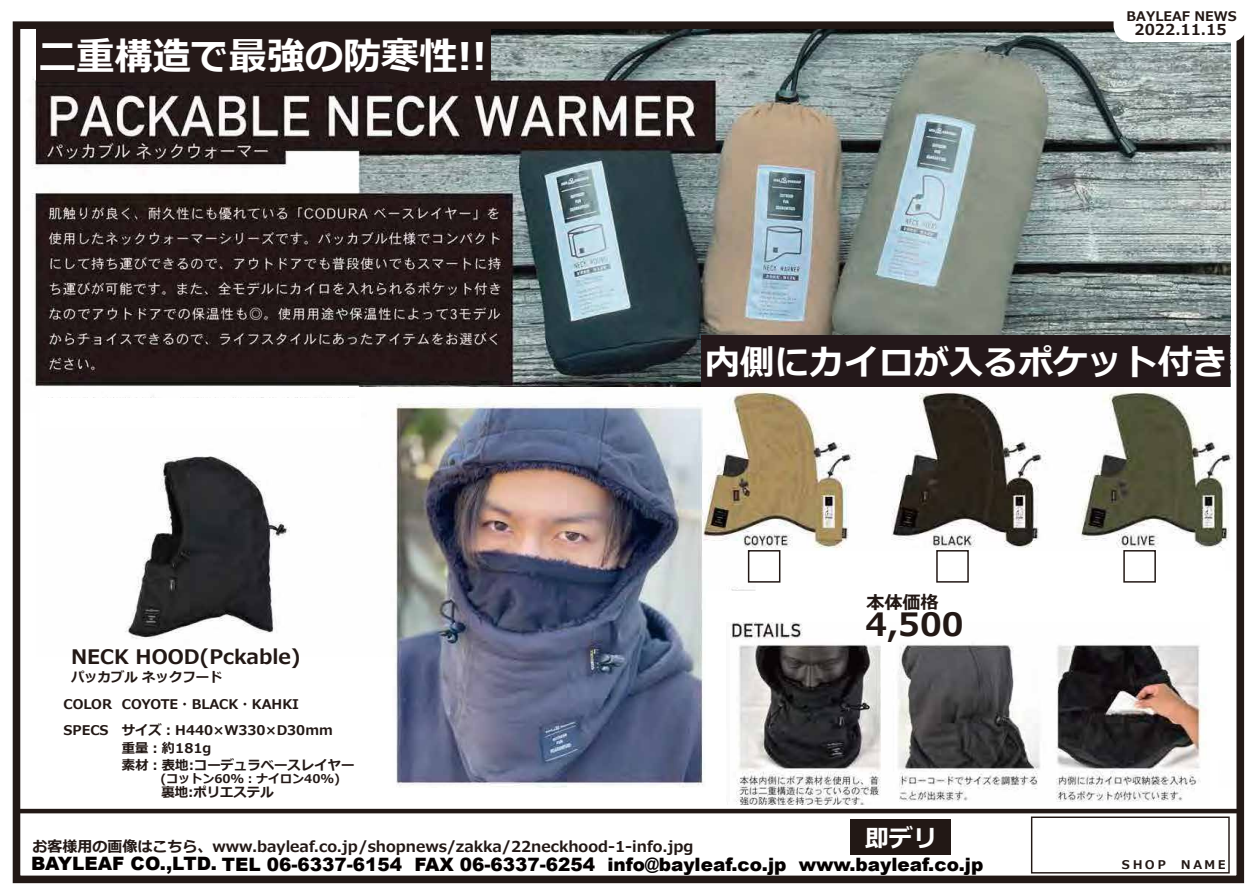
<style>
.page{position:relative;width:1260px;height:888px;background:#fff}
.page>*{position:absolute;margin:0;border:0;box-sizing:border-box;transform-origin:0 0}
.t1{font:700 38.1px "Meiryo";color:#fff}
.t2{font:700 34.8px "Meiryo";color:#fff}
.t3{font:700 32.1px "Meiryo";color:#221815}
.t4{font:700 24px "Meiryo";color:#fff}
.t5{font:700 19.95px "Meiryo";color:#221815}
.t6{font:900 18.45px "Arial";color:#040000}
.t7{font:700 18px "Meiryo";color:#221815}
.t8{font:700 15px "Meiryo";color:#221815}
.t9{font:700 13.35px/26.4px "Meiryo";color:#221815}
.t10{font:700 13.2px "Meiryo";color:#221815}
.t11{font:700 12px "Meiryo";color:#221815}
</style>
<div class="page">
<img style="left:32px;top:30px;width:1198px;height:357px">
<img style="left:48px;top:396px;width:707px;height:391px">
<div style="left:1031px;top:817px;width:199px;height:57px;border:1px solid #221815"></div>
<div style="left:850px;top:820px;width:101px;height:35px;background:#221815"></div>
<hr style="left:18px;top:809px;width:1221px;height:4px;background:#221815">
<div style="left:745px;top:391px;width:480px;height:190px;background:#fff;border-radius:5px"></div>
<div style="left:706px;top:590px;width:512px;height:207px;background:#fff;border-radius:5px"></div>
<div style="left:12px;top:657px;width:380px;height:144px;background:#fff;border-radius:4px"></div>
<img style="left:703px;top:389px;width:530px;height:162px">
<div style="left:748px;top:550px;width:32px;height:33px;border:2px solid #221815"></div>
<div style="left:936px;top:550px;width:33px;height:33px;border:2px solid #221815"></div>
<div style="left:1123px;top:550px;width:33px;height:33px;border:2px solid #221815"></div>
<img style="left:730px;top:622px;width:473px;height:183px">
<div style="left:701px;top:335px;width:529px;height:52px;background:#24181a"></div>
<div style="left:37px;top:25px;width:454px;height:57px;background:#251918"></div>
<div style="left:13px;top:21px;width:1231px;height:862px;border:8px solid #221815"></div>
<div style="left:41px;top:398px;width:320px;height:29px;background:#fff"></div>
<div style="left:1114px;top:6px;width:133px;height:36px;background:#fff;border-radius:17px"></div>
<h1 class="t1" style="left:39px;top:29px;width:450px">二重構造で最強の防寒性!!</h1>
<h3 class="t5" style="left:71px;top:642px;width:231px">NECK HOOD(Pckable)</h3>
<p class="t9" style="left:64px;top:665px;width:271px;text-indent:8px">パッカブル ネックフード<br>COLOR COYOTE・BLACK・KAHKI<br>SPECS サイズ︓H440×W330×D30mm</p>
<p class="t9" style="left:122px;top:740px;width:234px;line-height:17px">重量︓約181g<br>素材︓表地:コーデュラベースレイヤー</p>
<p class="t9" style="left:161px;top:780px;width:114px">裏地:ポリエステル</p>
<p class="t11" style="left:160px;top:770px;width:181px">(コットン60%︓ナイロン40%)</p>
<p class="t10" style="left:1127px;top:7px;width:112px">BAYLEAF NEWS</p>
<p class="t8" style="left:1135px;top:19px;width:93px">2022.11.15</p>
<h2 class="t2" style="left:705px;top:338px;width:524px">内側にカイロが入るポケット付き</h2>
<h3 class="t7" style="left:867px;top:589px;width:74px">本体価格</h3>
<h3 class="t3" style="left:865px;top:602px;width:100px">4,500</h3>
<h3 class="t4" style="left:865px;top:821px;width:73px">即デリ</h3>
<p class="t8" style="left:32px;top:836px;width:663px">お客様用の画像はこちら、www.bayleaf.co.jp/shopnews/zakka/22neckhood-1-info.jpg</p>
<h3 class="t6" style="left:31px;top:851px;width:954px">BAYLEAF CO.,LTD. TEL 06-6337-6154 FAX 06-6337-6254 info@bayleaf.co.jp www.bayleaf.co.jp</h3>
<p class="t11" style="left:1120px;top:856px;width:109px">ＳＨＯＰ　ＮＡＭＥ</p>
</div>
